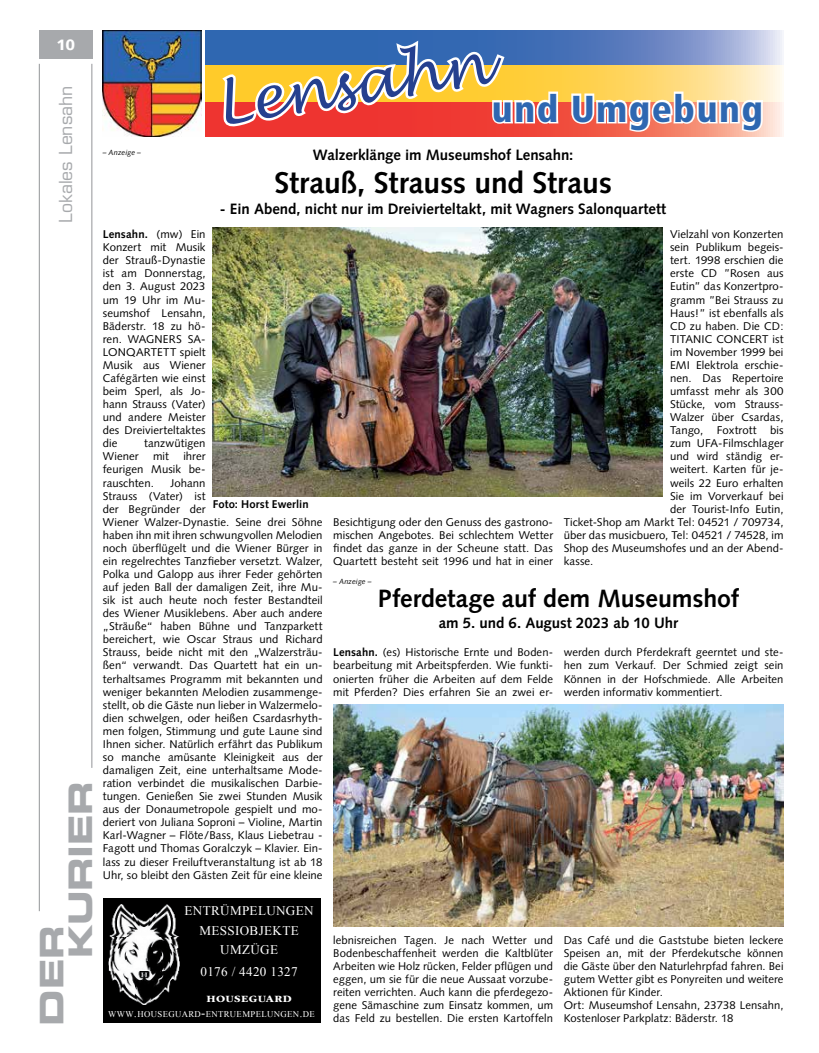
<style>
.page{position:relative;width:819px;height:1053px;background:#fff}
.page>*{position:absolute;margin:0;border:0;box-sizing:border-box;transform-origin:0 0}
.t1{font:italic 57.5px "Lucida Handwriting";color:#25408f}
.t2{font:900 condensed 37.5px "Frutiger LT Std";letter-spacing:.04em;color:#2e67b1}
.t3{font:32.5px/28.9px "Eurostile LT Std Bold Ex 2";letter-spacing:-.01em;color:#a7a9ac}
.t4{font:700 30px "Syntax LT Std";letter-spacing:-.01em;color:#000}
.t5{font:700 25px "Syntax LT Std";letter-spacing:-.005em;color:#000}
.t6{font:17.5px "Eurostile LT Std";letter-spacing:-.005em;color:#a7a9ac}
.t7{font:700 15px "Syntax LT Std";letter-spacing:-.005em;color:#000}
.t8{font:900 15px "Syntax LT Std";color:#fff}
.t9{font:13.12px/19.5px "Times New Roman";letter-spacing:.025em;color:#fff;text-align:center}
.t10{font:11.25px/13px "Syntax";letter-spacing:.005em;color:#000;text-align:justify}
.t11{font:700 11.25px "Syntax LT Std";letter-spacing:.01em;color:#000}
.t12{font:700 10px "ITC Garamond Std";letter-spacing:.03em;color:#fff;scale:1.14 1}
.t13{font:8.75px "Times New Roman";letter-spacing:.04em;color:#fff}
.t14{font:italic 7.5px "Syntax LT Std";letter-spacing:.01em;color:#000}
.s1{font-weight:700}
.s2{font-size:12.5px}
</style>
<div class="page">
<hr style="left:39px;top:64px;width:1px;height:847px;background:#939598">
<hr style="left:92px;top:64px;width:1px;height:703px;background:#939598">
<div style="left:39px;top:30px;width:53px;height:29px;background:#a7a9ac"></div>
<div style="left:103px;top:898px;width:217px;height:124px;background:#000"></div>
<img style="left:108px;top:904px;width:71px;height:100px">
<img style="left:103px;top:30px;width:98px;height:106px">
<svg style="left:206px;top:101px;width:577px;height:35px;background:#f58b7d"></svg>
<svg style="left:206px;top:30px;width:576px;height:36px;background:#6f8cc3"></svg>
<svg style="left:206px;top:66px;width:576px;height:35px;background:#ffdc7f"></svg>
<svg style="left:569px;top:90px;width:196px;height:44px"></svg>
<svg style="left:218px;top:36px;width:342px;height:100px"></svg>
<img style="left:213px;top:227px;width:450px;height:269px">
<img style="left:333px;top:704px;width:450px;height:222px">
<p class="t8" style="left:56px;top:36px;width:20px">10</p>
<p class="t6" style="left:55px;top:222px;width:138px;rotate:-90deg">Lokales Lensahn</p>
<p class="t3" style="left:37px;top:958px;width:179px;text-indent:-67px;rotate:-90deg">DER<br>KURIER</p>
<p class="t14" style="left:103px;top:147px;width:40px">– Anzeige –</p>
<p class="t1" style="left:209px;top:71px;width:276px;rotate:-9deg">Lensahn</p>
<p class="t2" style="left:492px;top:86px;width:272px">und Umgebung</p>
<p class="t7" style="left:313px;top:146px;width:262px">Walzerklänge im Museumshof Lensahn:</p>
<p class="t4" style="left:274px;top:165px;width:339px">Strauß, Strauss und Straus</p>
<p class="t7" style="left:220px;top:200px;width:448px">- Ein Abend, nicht nur im Dreivierteltakt, mit Wagners Salonquartett</p>
<p class="t10" style="left:103px;top:228px;width:104px"><span class="s1">Lensahn.</span> (mw) Ein Konzert mit Musik der Strauß-Dynastie ist am Donnerstag, den 3. August 2023 um 19 Uhr im Mu&shy;seumshof Lensahn, Bäderstr. 18 zu hö&shy;ren. WAGNERS SA-LONQARTETT spielt Musik aus Wiener Cafégärten wie einst beim Sperl, als Jo&shy;hann Strauss (Vater) und andere Meister des Dreivierteltaktes die</p>
<p class="t10" style="left:144px;top:437px;width:63px">tanzwütigen</p>
<p class="t10" style="left:103px;top:450px;width:104px;text-indent:81px">ihrer feurigen Musik be&shy;rauschten.</p>
<p class="t10" style="left:103px;top:450px;width:37px">Wiener</p>
<p class="t10" style="left:153px;top:450px;width:17px">mit</p>
<p class="t10" style="left:103px;top:476px;width:221px;text-align:left;text-indent:68px">Johann<br>Strauss (Vater) ist<br>der Begründer der<br>Wiener Walzer-Dynastie. Seine drei Söhne haben ihn mit ihren schwungvollen Melodien noch überflügelt und die Wiener Bürger in ein regelrechtes Tanzfieber versetzt. Walzer, Polka und Galopp aus ihrer Feder gehörten auf jeden Ball der damaligen Zeit, ihre Mu&shy;sik ist auch heute noch fester Bestandteil des Wiener Musiklebens. Aber auch andere „Sträuße“ haben Bühne und Tanzparkett bereichert, wie Oscar Straus und Richard Strauss, beide nicht mit den „Walzersträu&shy;ßen“ verwandt. Das Quartett hat ein un&shy;terhaltsames Programm mit bekannten und weniger bekannten Melodien zusammenge&shy;stellt, ob die Gäste nun lieber in Walzermelo&shy;dien schwelgen, oder heißen Csardasrhyth&shy;men folgen, Stimmung und gute Laune sind Ihnen sicher. Natürlich erfährt das Publikum so manche amüsante Kleinigkeit aus der damaligen Zeit, eine unterhaltsame Mode&shy;ration verbindet die musikalischen Darbie&shy;tungen. Genießen Sie zwei Stunden Musik aus der Donaumetropole gespielt und mo&shy;deriert von Juliana Soproni – Violine, Martin Karl-Wagner – Flöte/Bass, Klaus Liebetrau - Fagott und Thomas Goralczyk – Klavier. Ein&shy;lass zu dieser Freiluftveranstaltung ist ab 18<br>Uhr, so bleibt den Gästen Zeit für eine kleine</p>
<p class="t11" style="left:213px;top:498px;width:99px">Foto: Horst Ewerlin  </p>
<p class="t9" style="left:185px;top:900px;width:130px">ENTRÜMPELUNGEN<br>MESSIOBJEKTE<br>UMZÜGE</p>
<p class="t9" style="left:200px;top:961px;width:99px">0176 / 4420 1327</p>
<p class="t12" style="left:206px;top:992px;width:76px">HOUSEGUARD</p>
<p class="t13" style="left:108px;top:1007px;width:208px">WWW<span class="s2">.</span>HOUSEGUARD<span class="s2">-</span>ENTRUEMPELUNGEN<span class="s2">.</span>DE</p>
<p class="t10" style="left:333px;top:515px;width:221px">Besichtigung oder den Genuss des gastrono&shy;mischen Angebotes. Bei schlechtem Wetter findet das ganze in der Scheune statt. Das Quartett besteht seit 1996 und hat in einer</p>
<p class="t14" style="left:333px;top:576px;width:40px">– Anzeige –</p>
<p class="t10" style="left:670px;top:228px;width:115px">Vielzahl von Konzerten</p>
<p class="t10" style="left:670px;top:241px;width:115px">sein Publikum begeis-</p>
<p class="t10" style="left:670px;top:254px;width:115px">tert. 1998 erschien die</p>
<p class="t10" style="left:670px;top:267px;width:115px">erste CD ”Rosen aus</p>
<p class="t10" style="left:670px;top:280px;width:115px">Eutin” das Konzertpro-</p>
<p class="t10" style="left:670px;top:293px;width:115px">gramm ”Bei Strauss zu</p>
<p class="t10" style="left:670px;top:306px;width:115px">Haus!” ist ebenfalls als</p>
<p class="t10" style="left:670px;top:319px;width:115px">CD zu haben. Die CD:</p>
<p class="t10" style="left:670px;top:332px;width:115px">TITANIC CONCERT ist</p>
<p class="t10" style="left:670px;top:345px;width:115px">im November 1999 bei</p>
<p class="t10" style="left:670px;top:358px;width:115px">EMI Elektrola erschie-</p>
<p class="t10" style="left:670px;top:371px;width:115px">nen. Das Repertoire</p>
<p class="t10" style="left:670px;top:384px;width:115px">umfasst mehr als 300</p>
<p class="t10" style="left:670px;top:397px;width:115px">Stücke, vom Strauss-</p>
<p class="t10" style="left:670px;top:411px;width:115px">Walzer über Csardas,</p>
<p class="t10" style="left:670px;top:424px;width:115px">Tango, Foxtrott bis</p>
<p class="t10" style="left:670px;top:437px;width:115px">zum UFA-Filmschlager</p>
<p class="t10" style="left:670px;top:450px;width:115px">und wird ständig er-</p>
<p class="t10" style="left:670px;top:463px;width:115px">weitert. Karten für je-</p>
<p class="t10" style="left:670px;top:476px;width:115px">weils 22 Euro erhalten</p>
<p class="t10" style="left:670px;top:489px;width:115px">Sie im Vorverkauf bei</p>
<p class="t10" style="left:670px;top:502px;width:115px">der Tourist-Info Eutin,</p>
<p class="t10" style="left:563px;top:515px;width:221px">Ticket-Shop am Markt Tel: 04521 / 709734,</p>
<p class="t10" style="left:563px;top:528px;width:221px">über das musicbuero, Tel: 04521 / 74528, im</p>
<p class="t10" style="left:563px;top:541px;width:221px">Shop des Museumshofes und an der Abend-</p>
<p class="t10" style="left:563px;top:554px;width:31px">kasse.</p>
<p class="t5" style="left:378px;top:584px;width:363px">Pferdetage auf dem Museumshof</p>
<p class="t7" style="left:438px;top:614px;width:241px">am 5. und 6. August 2023 ab 10 Uhr</p>
<p class="t10" style="left:333px;top:646px;width:221px"><span class="s1">Lensahn.</span> (es) Historische Ernte und Boden&shy;bearbeitung mit Arbeitspferden. Wie funkti&shy;onierten früher die Arbeiten auf dem Felde mit Pferden? Dies erfahren Sie an zwei er-</p>
<p class="t10" style="left:563px;top:646px;width:221px">werden durch Pferdekraft geerntet und ste&shy;hen zum Verkauf. Der Schmied zeigt sein Können in der Hofschmiede. Alle Arbeiten werden informativ kommentiert.</p>
<p class="t10" style="left:333px;top:933px;width:221px">lebnisreichen Tagen. Je nach Wetter und Bodenbeschaffenheit werden die Kaltblüter Arbeiten wie Holz rücken, Felder pflügen und eggen, um sie für die neue Aussaat vorzube&shy;reiten verrichten. Auch kann die pferdegezo&shy;gene Sämaschine zum Einsatz kommen, um das Feld zu bestellen. Die ersten Kartoffeln</p>
<p class="t10" style="left:563px;top:933px;width:221px;text-align:left">Das Café und die Gaststube bieten leckere Speisen an, mit der Pferdekutsche können die Gäste über den Naturlehrpfad fahren. Bei gutem Wetter gibt es Ponyreiten und weitere Aktionen für Kinder.<br>Ort: Museumshof Lensahn, 23738 Lensahn, Kostenloser Parkplatz: Bäderstr. 18</p>
</div>
